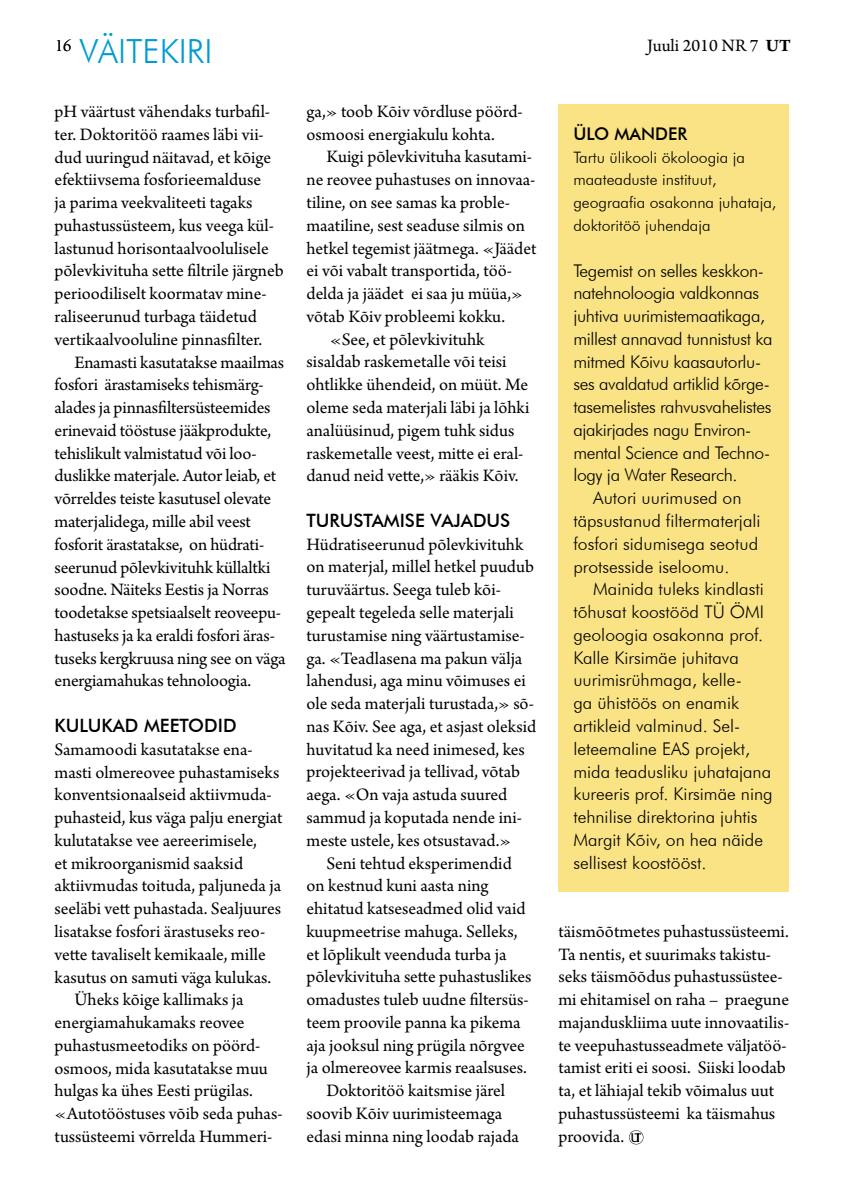
<style>
.page{position:relative;width:844px;height:1191px;background:#fff}
.page>*{position:absolute;margin:0;border:0;box-sizing:border-box;transform-origin:0 0}
.t1{font:300 33.25px "Futura BT";color:#009bd0}
.t2{font:18.38px/22.8px "Arno Pro";letter-spacing:-.005em;color:#000}
.t3{font:500 18.38px "Futura BT";color:#000}
.t4{font:18.38px "Arno Pro Light Display";color:#000}
.t5{font:300 17.5px "Futura BT";color:#000}
.t6{font:300 17.5px "Futura BT";letter-spacing:-.02em;color:#000}
.t7{font:500 17.5px "Futura BT";color:#000}
.t8{font:300 15.75px/22.8px "Futura BT";color:#000}
.t9{font:13.12px "Friz Quadrata Std";color:#000}
.s1{font-weight:700}
</style>
<div class="page">
<div style="left:558px;top:104px;width:231px;height:787px;background:#f9e384"></div>
<svg style="left:629px;top:1130px;width:14px;height:14px"></svg>
<h1 class="t1" style="left:80px;top:31px;width:52px">väitekiri</h1>
<p class="t4" style="left:55px;top:35px;width:18px">16</p>
<p class="t2" style="left:647px;top:35px;width:145px">Juuli 2010 nr 7 <span class="s1">UT</span></p>
<p class="t2" style="left:55px;top:101px;width:230px">pH väärtust vähendaks turbafil&shy;ter. Doktoritöö raames läbi vii&shy;dud uuringud näitavad, et kõige efektiivsema fosforieemalduse<br>ja parima veekvaliteeti tagaks puhastussüsteem, kus veega kül&shy;lastunud horisontaalvoolulisele põlevkivituha sette filtrile järgneb perioodiliselt koormatav mine&shy;raliseerunud turbaga täidetud vertikaalvooluline pinnasfilter.</p>
<p class="t2" style="left:55px;top:352px;width:232px;text-indent:20px">Enamasti kasutatakse maailmas fosfori ärastamiseks tehismärg&shy;alades ja pinnasfiltersüsteemides erinevaid tööstuse jääkprodukte, tehislikult valmistatud või loo&shy;duslikke materjale. Autor leiab, et võrreldes teiste kasutusel olevate materjalidega, mille abil veest fosforit ärastatakse, on hüdrati&shy;seerunud põlevkivituhk küllaltki soodne. Näiteks Eestis ja Norras toodetakse spetsiaalselt reoveepu&shy;hastuseks ja ka eraldi fosfori äras&shy;tuseks kergkruusa ning see on väga energiamahukas tehnoloogia.</p>
<p class="t3" style="left:55px;top:714px;width:183px">KULUKAD MEETODID</p>
<p class="t2" style="left:55px;top:739px;width:199px">Samamoodi kasutatakse ena-</p>
<p class="t2" style="left:55px;top:761px;width:226px">masti olmereovee puhastamiseks</p>
<p class="t2" style="left:55px;top:784px;width:219px">konventsionaalseid aktiivmuda-</p>
<p class="t2" style="left:55px;top:807px;width:229px">puhasteid, kus väga palju energiat</p>
<p class="t2" style="left:55px;top:830px;width:204px">kulutatakse vee aereerimisele,</p>
<p class="t2" style="left:55px;top:852px;width:190px">et mikroorganismid saaksid</p>
<p class="t2" style="left:55px;top:875px;width:228px">aktiivmudas toituda, paljuneda ja</p>
<p class="t2" style="left:55px;top:898px;width:228px">seeläbi vett puhastada. Sealjuures</p>
<p class="t2" style="left:55px;top:921px;width:212px">lisatakse fosfori ärastuseks reo-</p>
<p class="t2" style="left:55px;top:943px;width:213px">vette tavaliselt kemikaale, mille</p>
<p class="t2" style="left:55px;top:966px;width:218px">kasutus on samuti väga kulukas.</p>
<p class="t2" style="left:74px;top:989px;width:171px">Üheks kõige kallimaks ja</p>
<p class="t2" style="left:55px;top:1012px;width:191px">energiamahukamaks reovee</p>
<p class="t2" style="left:55px;top:1035px;width:207px">puhastusmeetodiks on pöörd-</p>
<p class="t2" style="left:55px;top:1057px;width:215px">osmoos, mida kasutatakse muu</p>
<p class="t2" style="left:55px;top:1080px;width:200px">hulgas ka ühes Eesti prügilas.</p>
<p class="t2" style="left:55px;top:1103px;width:230px">«Autotööstuses võib seda puhas-</p>
<p class="t2" style="left:55px;top:1126px;width:219px">tussüsteemi võrrelda Hummeri-</p>
<p class="t2" style="left:306px;top:101px;width:218px">ga,» toob Kõiv võrdluse pöörd&shy;osmoosi energiakulu kohta.</p>
<p class="t2" style="left:326px;top:147px;width:207px">Kuigi põlevkivituha kasutami-</p>
<p class="t2" style="left:306px;top:169px;width:230px">ne reovee puhastuses on innovaa-</p>
<p class="t2" style="left:306px;top:192px;width:205px">tiline, on see samas ka proble-</p>
<p class="t2" style="left:306px;top:215px;width:220px">maatiline, sest seaduse silmis on</p>
<p class="t2" style="left:306px;top:238px;width:231px">hetkel tegemist jäätmega. «Jäädet</p>
<p class="t2" style="left:306px;top:260px;width:207px">ei või vabalt transportida, töö-</p>
<p class="t2" style="left:306px;top:283px;width:218px">delda ja jäädet ei saa ju müüa,»</p>
<p class="t2" style="left:306px;top:306px;width:200px">võtab Kõiv probleemi kokku.</p>
<p class="t2" style="left:330px;top:329px;width:156px">«See, et põlevkivituhk</p>
<p class="t2" style="left:306px;top:351px;width:201px">sisaldab raskemetalle või teisi</p>
<p class="t2" style="left:306px;top:374px;width:223px">ohtlikke ühendeid, on müüt. Me</p>
<p class="t2" style="left:306px;top:397px;width:224px">oleme seda materjali läbi ja lõhki</p>
<p class="t2" style="left:306px;top:420px;width:209px">analüüsinud, pigem tuhk sidus</p>
<p class="t2" style="left:306px;top:442px;width:218px">raskemetalle veest, mitte ei eral-</p>
<p class="t2" style="left:306px;top:465px;width:213px">danud neid vette,» rääkis Kõiv.</p>
<p class="t3" style="left:306px;top:509px;width:205px">TURUSTAMISE VAJADUS</p>
<p class="t2" style="left:306px;top:534px;width:231px">Hüdratiseerunud põlevkivituhk on materjal, millel hetkel puudub turuväärtus. Seega tuleb kõi&shy;gepealt tegeleda selle materjali turustamise ning väärtustamise&shy;ga. «Teadlasena ma pakun välja lahendusi, aga minu võimuses ei ole seda materjali turustada,» sõ&shy;nas Kõiv. See aga, et asjast oleksid huvitatud ka need inimesed, kes projekteerivad ja tellivad, võtab aega. «On vaja astuda suured sammud ja koputada nende ini&shy;meste ustele, kes otsustavad.»</p>
<p class="t2" style="left:326px;top:852px;width:187px">Seni tehtud eksperimendid</p>
<p class="t2" style="left:306px;top:875px;width:183px">on kestnud kuni aasta ning</p>
<p class="t2" style="left:306px;top:898px;width:220px">ehitatud katseseadmed olid vaid</p>
<p class="t2" style="left:306px;top:921px;width:212px">kuupmeetrise mahuga. Selleks,</p>
<p class="t2" style="left:306px;top:943px;width:201px">et lõplikult veenduda turba ja</p>
<p class="t2" style="left:306px;top:966px;width:226px">põlevkivituha sette puhastuslikes</p>
<p class="t2" style="left:306px;top:989px;width:224px">omadustes tuleb uudne filtersüs-</p>
<p class="t2" style="left:306px;top:1012px;width:215px">teem proovile panna ka pikema</p>
<p class="t2" style="left:306px;top:1034px;width:220px">aja jooksul ning prügila nõrgvee</p>
<p class="t2" style="left:306px;top:1057px;width:222px">ja olmereovee karmis reaalsuses.</p>
<p class="t2" style="left:326px;top:1080px;width:180px">Doktoritöö kaitsmise järel</p>
<p class="t2" style="left:306px;top:1103px;width:197px">soovib Kõiv uurimisteemaga</p>
<p class="t2" style="left:306px;top:1125px;width:214px">edasi minna ning loodab rajada</p>
<p class="t7" style="left:573px;top:123px;width:112px">ÜLO MANDER</p>
<p class="t8" style="left:573px;top:145px;width:204px">Tartu ülikooli ökoloogia ja maateaduste instituut, geograafia osakonna juhataja, doktoritöö juhendaja</p>
<p class="t6" style="left:573px;top:260px;width:192px">Tegemist on selles keskkon-</p>
<p class="t6" style="left:573px;top:282px;width:187px">natehnoloogia valdkonnas</p>
<p class="t6" style="left:573px;top:305px;width:193px">juhtiva uurimistemaatikaga,</p>
<p class="t6" style="left:573px;top:328px;width:201px">millest annavad tunnistust ka</p>
<p class="t6" style="left:573px;top:351px;width:189px">mitmed Kõivu kaasautorlu-</p>
<p class="t6" style="left:573px;top:373px;width:198px">ses avaldatud artiklid kõrge-</p>
<p class="t6" style="left:573px;top:396px;width:200px">tasemelistes rahvusvahelistes</p>
<p class="t6" style="left:573px;top:419px;width:179px">ajakirjades nagu Environ-</p>
<p class="t6" style="left:573px;top:442px;width:198px">mental Science and Techno-</p>
<p class="t6" style="left:573px;top:464px;width:166px">logy ja Water Research.</p>
<p class="t5" style="left:593px;top:487px;width:150px">Autori uurimused on</p>
<p class="t5" style="left:573px;top:510px;width:189px">täpsustanud filtermaterjali</p>
<p class="t5" style="left:573px;top:533px;width:186px">fosfori sidumisega seotud</p>
<p class="t5" style="left:573px;top:556px;width:158px">protsesside iseloomu.</p>
<p class="t5" style="left:593px;top:578px;width:172px">Mainida tuleks kindlasti</p>
<p class="t5" style="left:573px;top:601px;width:192px">tõhusat koostööd TÜ ÖMI</p>
<p class="t5" style="left:573px;top:624px;width:191px">geoloogia osakonna prof.</p>
<p class="t5" style="left:573px;top:647px;width:167px">Kalle Kirsimäe juhitava</p>
<p class="t5" style="left:573px;top:669px;width:170px">uurimisrühmaga, kelle-</p>
<p class="t5" style="left:573px;top:692px;width:167px">ga ühistöös on enamik</p>
<p class="t5" style="left:573px;top:715px;width:168px">artikleid valminud. Sel-</p>
<p class="t5" style="left:573px;top:738px;width:178px">leteemaline EAS projekt,</p>
<p class="t5" style="left:573px;top:760px;width:199px">mida teadusliku juhatajana</p>
<p class="t5" style="left:573px;top:783px;width:201px">kureeris prof. Kirsimäe ning</p>
<p class="t5" style="left:573px;top:806px;width:186px">tehnilise direktorina juhtis</p>
<p class="t5" style="left:573px;top:829px;width:191px">Margit Kõiv, on hea näide</p>
<p class="t5" style="left:573px;top:852px;width:135px">sellisest koostööst.</p>
<p class="t2" style="left:558px;top:921px;width:232px">täismõõtmetes puhastussüsteemi.<br>Ta nentis, et suurimaks takistu&shy;seks täismõõdus puhastussüstee&shy;mi ehitamisel on raha – praegune majanduskliima uute innovaatilis&shy;te veepuhastusseadmete väljatöö&shy;tamist eriti ei soosi. Siiski loodab ta, et lähiajal tekib võimalus uut puhastussüsteemi ka täismahus proovida.</p>
<p class="t9" style="left:630px;top:1130px;width:12px">UT</p>
</div>
